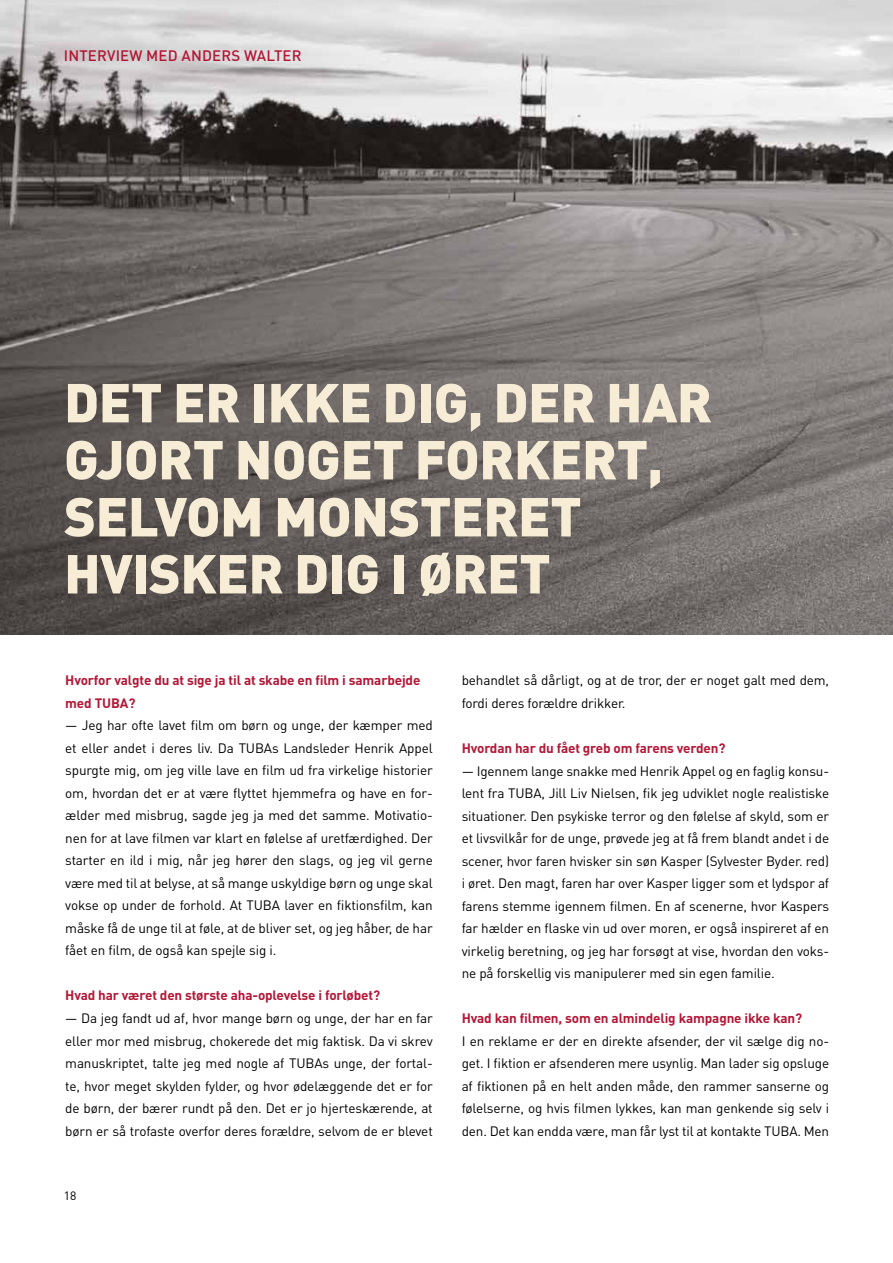
<style>
.page{position:relative;width:893px;height:1263px;background:#fff}
.page>*{position:absolute;margin:0;border:0;box-sizing:border-box;transform-origin:0 0}
.t1{font:900 54px/57px "DIN Pro";letter-spacing:-.01em;color:#f7edd7}
.t2{font:500 15px "DIN Pro";letter-spacing:.01em;color:#b31735}
.t3{font:13.5px/22.5px "DIN Pro";letter-spacing:-.01em;color:#000;text-align:justify}
.t4{font:700 13.5px/22.5px "DIN Pro";letter-spacing:-.01em;color:#b31735}
.t5{font:12px "DIN Pro";color:#000}
</style>
<div class="page">
<img style="left:0;top:0;width:893px;height:634px">
<p class="t2" style="left:64px;top:46px;width:239px">INTERVIEW MED ANDERS WALTER</p>
<h1 class="t1" style="left:64px;top:372px;width:649px">DET ER IKKE DIG, DER HAR<br>GJORT NOGET FORKERT,<br>SELVOM MONSTERET<br>HVISKER DIG I ØRET</h1>
<p class="t4" style="left:65px;top:669px;width:357px">Hvorfor valgte du at sige ja til at skabe en film i samarbejde med TUBA?</p>
<p class="t3" style="left:65px;top:714px;width:369px">— Jeg har ofte lavet film om børn og unge, der kæmper med et eller andet i deres liv. Da TUBAs Landsleder Henrik Appel spurgte mig, om jeg ville lave en film ud fra virkelige historier om, hvordan det er at være flyttet hjemmefra og have en for&shy;ælder med misbrug, sagde jeg ja med det samme. Motivatio&shy;nen for at lave filmen var klart en følelse af uretfærdighed. Der starter en ild i mig, når jeg hører den slags, og jeg vil gerne være med til at belyse, at så mange uskyldige børn og unge skal vokse op under de forhold. At TUBA laver en fiktionsfilm, kan måske få de unge til at føle, at de bliver set, og jeg håber, de har fået en film, de også kan spejle sig i.</p>
<p class="t4" style="left:65px;top:984px;width:316px">Hvad har været den største aha-oplevelse i forløbet?</p>
<p class="t3" style="left:65px;top:1006px;width:369px">— Da jeg fandt ud af, hvor mange børn og unge, der har en far eller mor med misbrug, chokerede det mig faktisk. Da vi skrev manuskriptet, talte jeg med nogle af TUBAs unge, der fortal&shy;te, hvor meget skylden fylder, og hvor ødelæggende det er for de børn, der bærer rundt på den. Det er jo hjerteskærende, at børn er så trofaste overfor deres forældre, selvom de er blevet</p>
<p class="t5" style="left:64px;top:1187px;width:14px">18</p>
<p class="t3" style="left:462px;top:669px;width:369px">behandlet så dårligt, og at de tror, der er noget galt med dem, fordi deres forældre drikker.</p>
<p class="t4" style="left:462px;top:736px;width:265px">Hvordan har du fået greb om farens verden?</p>
<p class="t3" style="left:462px;top:759px;width:369px">— Igennem lange snakke med Henrik Appel og en faglig konsu&shy;lent fra TUBA, Jill Liv Nielsen, fik jeg udviklet nogle realistiske situationer. Den psykiske terror og den følelse af skyld, som er et livsvilkår for de unge, prøvede jeg at få frem blandt andet i de scener, hvor faren hvisker sin søn Kasper (Sylvester Byder. red) i øret. Den magt, faren har over Kasper ligger som et lydspor af farens stemme igennem filmen. En af scenerne, hvor Kaspers far hælder en flaske vin ud over moren, er også inspireret af en virkelig beretning, og jeg har forsøgt at vise, hvordan den voks&shy;ne på forskellig vis manipulerer med sin egen familie.</p>
<p class="t4" style="left:462px;top:1006px;width:342px">Hvad kan filmen, som en almindelig kampagne ikke kan?</p>
<p class="t3" style="left:462px;top:1029px;width:369px">I en reklame er der en direkte afsender, der vil sælge dig no&shy;get. I fiktion er afsenderen mere usynlig. Man lader sig opsluge af fiktionen på en helt anden måde, den rammer sanserne og følelserne, og hvis filmen lykkes, kan man genkende sig selv i den. Det kan endda være, man får lyst til at kontakte TUBA. Men</p>
</div>
